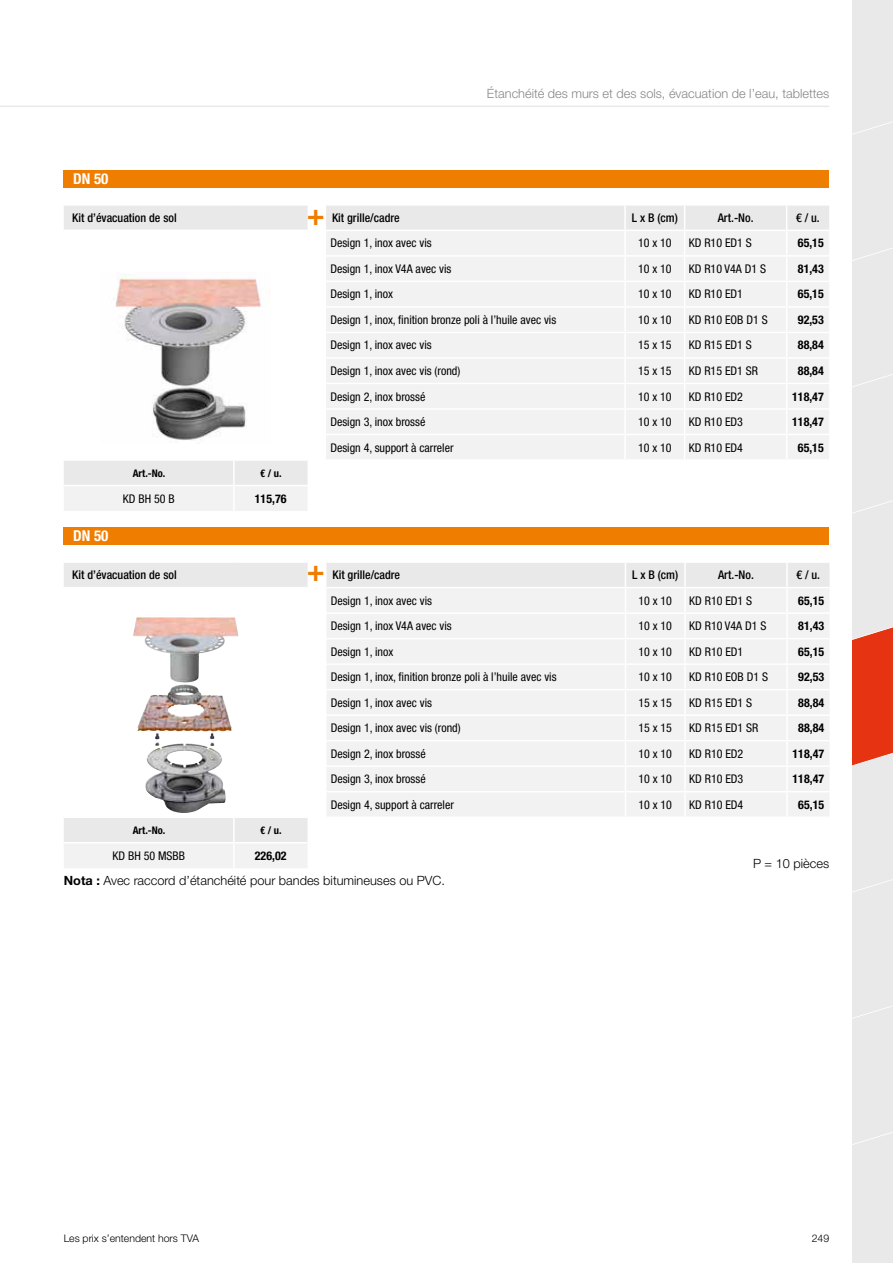
<style>
.page{position:relative;width:893px;height:1263px;background:#fff}
.page>*{position:absolute;margin:0;border:0;box-sizing:border-box;transform-origin:0 0}
.t1{font:700 30px "Helvetica Neue LTW1 G";color:#ef7d00}
.t2{font:700 condensed 15px "Helvetica Neue LTW1 G";color:#fff}
.t3{font:300 12.75px "Helvetica Neue LTW1 G";color:#000}
.t4{font:300 12.75px "Helvetica Neue LTW1 G";color:#878787}
.t5{font:condensed 12px "Helvetica Neue LTW1 G";color:#000}
.t6{font:500 condensed 12px "Helvetica Neue LTW1 G";color:#000}
.t7{font:700 condensed 12px "Helvetica Neue LTW1 G";color:#000}
.t8{font:300 10.5px "Helvetica Neue LTW1 G";color:#000}
.t9{font:700 condensed 10.5px "Helvetica Neue LTW1 G";color:#000}
.s1{font-weight:700}
</style>
<div class="page">
<hr style="left:0;top:106px;width:829px;height:1px;background:#e9e9e9">
<svg style="left:852px;top:0;width:41px;height:1263px;background:#e8d7d3"></svg>
<svg style="left:64px;top:206px;width:244px;height:279px"></svg>
<div style="left:64px;top:487px;width:243px;height:24px;background:#f2f2f2"></div>
<hr style="left:64px;top:230px;width:170px;height:1px;background:#fff">
<hr style="left:234px;top:230px;width:74px;height:1px;background:#fff">
<hr style="left:64px;top:255px;width:170px;height:2px;background:#fff">
<hr style="left:234px;top:255px;width:74px;height:2px;background:#fff">
<hr style="left:64px;top:459px;width:170px;height:2px;background:#fff">
<hr style="left:234px;top:459px;width:74px;height:2px;background:#fff">
<hr style="left:233px;top:461px;width:2px;height:24px;background:#fff">
<hr style="left:233px;top:486px;width:2px;height:25px;background:#fff">
<img style="left:101px;top:273px;width:170px;height:170px">
<svg style="left:308px;top:187px;width:521px;height:272px"></svg>
<svg style="left:64px;top:563px;width:244px;height:279px"></svg>
<div style="left:64px;top:844px;width:243px;height:24px;background:#f2f2f2"></div>
<hr style="left:64px;top:587px;width:170px;height:1px;background:#fff">
<hr style="left:234px;top:587px;width:74px;height:1px;background:#fff">
<hr style="left:64px;top:612px;width:170px;height:2px;background:#fff">
<hr style="left:234px;top:612px;width:74px;height:2px;background:#fff">
<hr style="left:64px;top:816px;width:170px;height:2px;background:#fff">
<hr style="left:234px;top:816px;width:74px;height:2px;background:#fff">
<hr style="left:233px;top:818px;width:2px;height:24px;background:#fff">
<hr style="left:233px;top:843px;width:2px;height:25px;background:#fff">
<img style="left:133px;top:617px;width:106px;height:66px">
<svg style="left:326px;top:563px;width:504px;height:253px"></svg>
<hr style="left:685px;top:791px;width:102px;height:1px;background:#fff">
<hr style="left:684px;top:792px;width:2px;height:24px;background:#fff">
<hr style="left:787px;top:791px;width:43px;height:1px;background:#fff">
<hr style="left:786px;top:792px;width:2px;height:24px;background:#fff">
<div style="left:64px;top:170px;width:765px;height:17px;background:#ef7d00"></div>
<div style="left:64px;top:527px;width:765px;height:17px;background:#ef7d00"></div>
<p class="t4" style="left:487px;top:86px;width:344px">Étanchéité des murs et des sols, évacuation de l’eau, tablettes</p>
<p class="t2" style="left:73px;top:170px;width:37px">DN 50</p>
<p class="t6" style="left:72px;top:210px;width:106px">Kit d’évacuation de sol</p>
<p class="t2" style="left:73px;top:527px;width:37px">DN 50</p>
<p class="t9" style="left:133px;top:466px;width:34px">Art.-No.</p>
<p class="t9" style="left:260px;top:466px;width:23px">€ / u.</p>
<p class="t5" style="left:123px;top:491px;width:53px">KD BH 50 B</p>
<p class="t7" style="left:255px;top:491px;width:33px">115,76</p>
<p class="t6" style="left:72px;top:568px;width:106px">Kit d’évacuation de sol</p>
<p class="t9" style="left:133px;top:824px;width:34px">Art.-No.</p>
<p class="t9" style="left:260px;top:824px;width:23px">€ / u.</p>
<p class="t5" style="left:113px;top:848px;width:74px">KD BH 50 MSBB</p>
<p class="t7" style="left:255px;top:848px;width:33px">226,02</p>
<h1 class="t1" style="left:307px;top:195px;width:19px">+</h1>
<p class="t6" style="left:332px;top:210px;width:69px">Kit grille/cadre</p>
<p class="t6" style="left:632px;top:210px;width:47px">L x B (cm)</p>
<p class="t6" style="left:718px;top:210px;width:37px">Art.-No.</p>
<p class="t6" style="left:796px;top:210px;width:25px">€ / u.</p>
<p class="t5" style="left:330px;top:236px;width:103px">Design 1, inox avec vis</p>
<p class="t5" style="left:638px;top:236px;width:35px">10 x 10</p>
<p class="t5" style="left:689px;top:236px;width:65px">KD R10 ED1 S</p>
<p class="t7" style="left:798px;top:236px;width:27px">65,15</p>
<p class="t5" style="left:330px;top:262px;width:123px">Design 1, inox V4A avec vis</p>
<p class="t5" style="left:638px;top:262px;width:35px">10 x 10</p>
<p class="t5" style="left:689px;top:262px;width:79px">KD R10 V4A D1 S</p>
<p class="t7" style="left:798px;top:261px;width:27px">81,43</p>
<p class="t5" style="left:330px;top:287px;width:64px">Design 1, inox</p>
<p class="t5" style="left:638px;top:287px;width:35px">10 x 10</p>
<p class="t5" style="left:689px;top:287px;width:56px">KD R10 ED1</p>
<p class="t7" style="left:798px;top:287px;width:27px">65,15</p>
<p class="t5" style="left:330px;top:313px;width:227px">Design 1, inox, finition bronze poli à l’huile avec vis</p>
<p class="t5" style="left:638px;top:313px;width:35px">10 x 10</p>
<p class="t5" style="left:689px;top:313px;width:80px">KD R10 EOB D1 S</p>
<p class="t7" style="left:798px;top:312px;width:27px">92,53</p>
<p class="t5" style="left:330px;top:338px;width:103px">Design 1, inox avec vis</p>
<p class="t5" style="left:638px;top:338px;width:35px">15 x 15</p>
<p class="t5" style="left:689px;top:338px;width:65px">KD R15 ED1 S</p>
<p class="t7" style="left:798px;top:338px;width:27px">88,84</p>
<p class="t5" style="left:330px;top:364px;width:131px">Design 1, inox avec vis (rond)</p>
<p class="t5" style="left:638px;top:364px;width:35px">15 x 15</p>
<p class="t5" style="left:689px;top:364px;width:71px">KD R15 ED1 SR</p>
<p class="t7" style="left:798px;top:364px;width:27px">88,84</p>
<p class="t5" style="left:330px;top:389px;width:97px">Design 2, inox brossé</p>
<p class="t5" style="left:638px;top:389px;width:35px">10 x 10</p>
<p class="t5" style="left:689px;top:389px;width:56px">KD R10 ED2</p>
<p class="t7" style="left:792px;top:389px;width:33px">118,47</p>
<p class="t5" style="left:330px;top:415px;width:97px">Design 3, inox brossé</p>
<p class="t5" style="left:638px;top:415px;width:35px">10 x 10</p>
<p class="t5" style="left:689px;top:415px;width:56px">KD R10 ED3</p>
<p class="t7" style="left:792px;top:415px;width:33px">118,47</p>
<p class="t5" style="left:330px;top:440px;width:125px">Design 4, support à carreler</p>
<p class="t5" style="left:638px;top:440px;width:35px">10 x 10</p>
<p class="t5" style="left:689px;top:440px;width:56px">KD R10 ED4</p>
<p class="t7" style="left:798px;top:440px;width:27px">65,15</p>
<h1 class="t1" style="left:307px;top:552px;width:19px">+</h1>
<p class="t6" style="left:332px;top:568px;width:69px">Kit grille/cadre</p>
<p class="t6" style="left:632px;top:568px;width:47px">L x B (cm)</p>
<p class="t6" style="left:718px;top:568px;width:37px">Art.-No.</p>
<p class="t6" style="left:796px;top:568px;width:25px">€ / u.</p>
<p class="t5" style="left:331px;top:593px;width:103px">Design 1, inox avec vis</p>
<p class="t5" style="left:638px;top:593px;width:35px">10 x 10</p>
<p class="t5" style="left:689px;top:593px;width:65px">KD R10 ED1 S</p>
<p class="t7" style="left:798px;top:593px;width:27px">65,15</p>
<p class="t5" style="left:331px;top:619px;width:123px">Design 1, inox V4A avec vis</p>
<p class="t5" style="left:638px;top:619px;width:35px">10 x 10</p>
<p class="t5" style="left:689px;top:619px;width:79px">KD R10 V4A D1 S</p>
<p class="t7" style="left:798px;top:619px;width:27px">81,43</p>
<p class="t5" style="left:331px;top:644px;width:64px">Design 1, inox</p>
<p class="t5" style="left:638px;top:644px;width:35px">10 x 10</p>
<p class="t5" style="left:689px;top:644px;width:56px">KD R10 ED1</p>
<p class="t7" style="left:798px;top:644px;width:27px">65,15</p>
<p class="t5" style="left:331px;top:670px;width:227px">Design 1, inox, finition bronze poli à l’huile avec vis</p>
<p class="t5" style="left:638px;top:670px;width:35px">10 x 10</p>
<p class="t5" style="left:689px;top:670px;width:80px">KD R10 EOB D1 S</p>
<p class="t7" style="left:798px;top:670px;width:27px">92,53</p>
<p class="t5" style="left:331px;top:695px;width:103px">Design 1, inox avec vis</p>
<p class="t5" style="left:638px;top:695px;width:35px">15 x 15</p>
<p class="t5" style="left:689px;top:695px;width:65px">KD R15 ED1 S</p>
<p class="t7" style="left:798px;top:695px;width:27px">88,84</p>
<p class="t5" style="left:331px;top:721px;width:131px">Design 1, inox avec vis (rond)</p>
<p class="t5" style="left:638px;top:721px;width:35px">15 x 15</p>
<p class="t5" style="left:689px;top:721px;width:71px">KD R15 ED1 SR</p>
<p class="t7" style="left:798px;top:721px;width:27px">88,84</p>
<p class="t5" style="left:331px;top:746px;width:97px">Design 2, inox brossé</p>
<p class="t5" style="left:638px;top:746px;width:35px">10 x 10</p>
<p class="t5" style="left:689px;top:746px;width:56px">KD R10 ED2</p>
<p class="t7" style="left:792px;top:746px;width:33px">118,47</p>
<p class="t5" style="left:331px;top:772px;width:97px">Design 3, inox brossé</p>
<p class="t5" style="left:638px;top:772px;width:35px">10 x 10</p>
<p class="t5" style="left:689px;top:772px;width:56px">KD R10 ED3</p>
<p class="t7" style="left:792px;top:772px;width:33px">118,47</p>
<p class="t5" style="left:331px;top:797px;width:125px">Design 4, support à carreler</p>
<p class="t5" style="left:638px;top:797px;width:35px">10 x 10</p>
<p class="t5" style="left:689px;top:797px;width:56px">KD R10 ED4</p>
<p class="t7" style="left:798px;top:797px;width:27px">65,15</p>
<p class="t3" style="left:753px;top:855px;width:78px">P = 10 pièces</p>
<p class="t3" style="left:64px;top:872px;width:383px"><span class="s1">Nota :</span> Avec raccord d’étanchéité pour bandes bitumineuses ou PVC.</p>
<p class="t8" style="left:64px;top:1231px;width:137px">Les prix s’entendent hors TVA</p>
<p class="t8" style="left:812px;top:1231px;width:19px">249</p>
</div>
